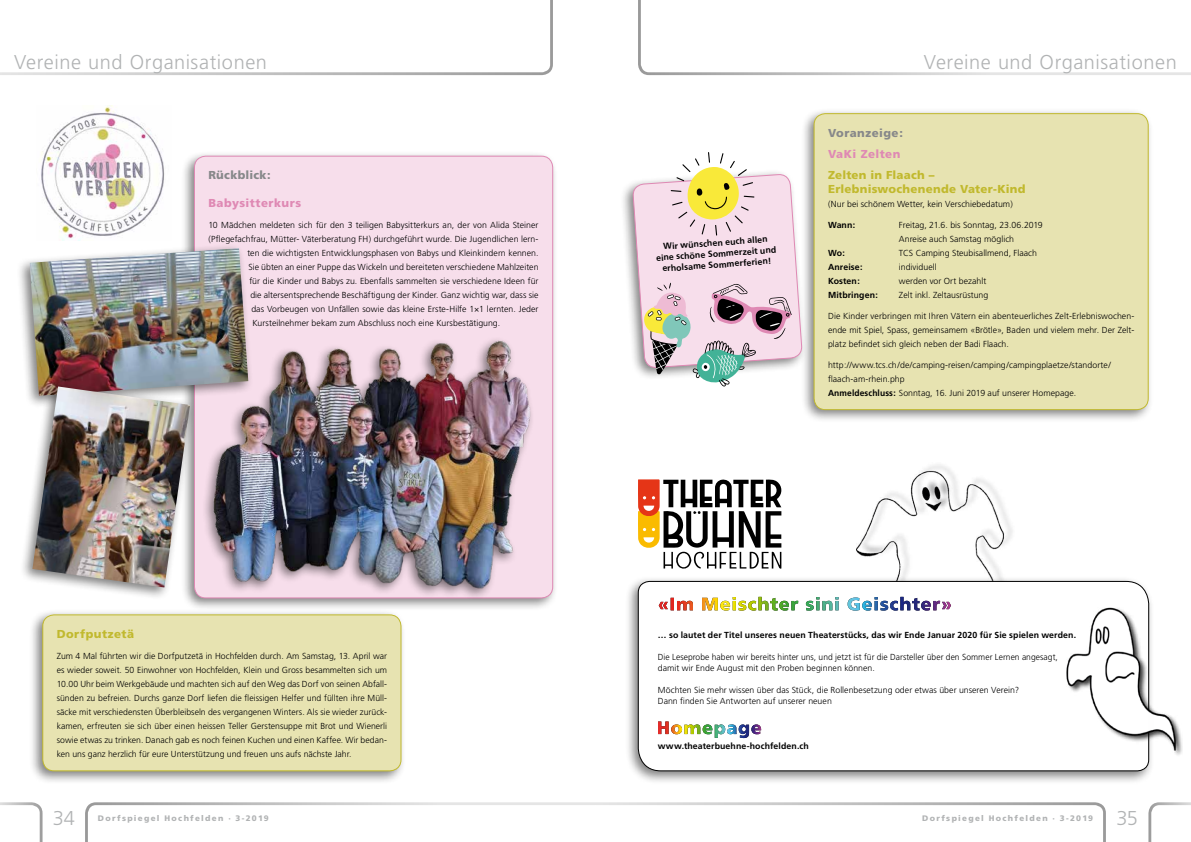
<style>
.page{position:relative;width:1191px;height:842px;background:#fff}
.page>*{position:absolute;margin:0;border:0;box-sizing:border-box;transform-origin:0 0}
.t1{font:300 20px "Frutiger";letter-spacing:.025em;color:#b1b3b4}
.t2{font:300 20px "Frutiger CE";color:#b1b3b4}
.t3{font:900 11.5px/14px "Frutiger";letter-spacing:.02em;color:#c1b92e}
.t4{font:900 11.5px "Frutiger";letter-spacing:.035em;color:#df89b4}
.t5{font:900 11.5px "Frutiger";letter-spacing:.035em;color:#87888a}
.t6{font:900 11.5px "Frutiger";letter-spacing:.045em;color:#c1b92e}
.t7{font:300 8.8px/14px "Frutiger";letter-spacing:.005em;color:#000}
.t8{font:700 8.8px/11px "Frutiger";letter-spacing:.01em;color:#000;text-align:center}
.t9{font:900 8px "Frutiger";letter-spacing:.165em;color:#b1b3b4}
.s1{font-weight:700}
</style>
<div class="page">
<svg style="left:638px;top:0;width:553px;height:75px"></svg>
<svg style="left:85px;top:802px;width:1021px;height:40px"></svg>
<svg style="left:1148px;top:802px;width:43px;height:40px"></svg>
<svg style="left:0;top:0;width:553px;height:75px"></svg>
<svg style="left:0;top:802px;width:43px;height:40px"></svg>
<div style="left:800px;top:108px;width:353px;height:315px;background:#000;opacity:.5"></div>
<div style="left:814px;top:114px;width:334px;height:296px;background:#e7e3b1;border-radius:11px"></div>
<div style="left:814px;top:113px;width:334px;height:297px;border:1px solid #c1b92e;border-radius:11px"></div>
<img style="left:856px;top:464px;width:157px;height:112px">
<img style="left:41px;top:106px;width:124px;height:134px">
<div style="left:29px;top:609px;width:378px;height:175px;background:#000;opacity:.5"></div>
<div style="left:43px;top:615px;width:358px;height:156px;background:#e7e3b1;border-radius:11px"></div>
<div style="left:43px;top:615px;width:358px;height:156px;border:1px solid #c1b92e;border-radius:11px"></div>
<div style="left:181px;top:150px;width:377px;height:462px;background:#000;opacity:.5"></div>
<div style="left:194px;top:156px;width:359px;height:442px;background:#f7deeb;border-radius:11px"></div>
<div style="left:16px;top:243px;width:237px;height:166px;background:#000;opacity:.5"></div>
<img style="left:30px;top:248px;width:218px;height:134px">
<img style="left:157px;top:278px;width:375px;height:318px">
<div style="left:20px;top:382px;width:175px;height:218px;background:#000;opacity:.5"></div>
<img style="left:32px;top:386px;width:158px;height:201px">
<svg style="left:638px;top:479px;width:143px;height:90px"></svg>
<div style="left:624px;top:576px;width:530px;height:209px;background:#000;opacity:.5"></div>
<svg style="left:638px;top:581px;width:511px;height:190px"></svg>
<img style="left:1066px;top:608px;width:116px;height:149px">
<div style="left:619px;top:169px;width:188px;height:212px;background:#000;opacity:.5"></div>
<svg style="left:632px;top:152px;width:170px;height:237px"></svg>
<svg style="left:658px;top:597px;width:293px;height:13px"></svg>
<img style="left:670px;top:597px;width:270px;height:13px">
<img style="left:658px;top:721px;width:103px;height:17px">
<h1 class="t1" style="left:14px;top:51px;width:254px">Vereine und Organisationen</h1>
<h1 class="t1" style="left:924px;top:51px;width:254px">Vereine und Organisationen</h1>
<h2 class="t5" style="left:208px;top:168px;width:64px">Rückblick:</h2>
<h2 class="t4" style="left:208px;top:196px;width:94px">Babysitterkurs</h2>
<p class="t7" style="left:208px;top:218px;width:331px">10 Mädchen meldeten sich für den 3 teiligen Babysitterkurs an, der von Alida Steiner</p>
<p class="t7" style="left:208px;top:232px;width:331px">(Pflegefachfrau, Mütter- Väterberatung FH) durchgeführt wurde. Die Jugendlichen lern-</p>
<p class="t7" style="left:247px;top:246px;width:292px">ten die wichtigsten Entwicklungsphasen von Babys und Kleinkindern kennen.</p>
<p class="t7" style="left:248px;top:260px;width:291px">Sie übten an einer Puppe das Wickeln und bereiteten verschiedene Mahlzeiten</p>
<p class="t7" style="left:249px;top:274px;width:290px">für die Kinder und Babys zu. Ebenfalls sammelten sie verschiedene Ideen für</p>
<p class="t7" style="left:250px;top:288px;width:289px">die altersentsprechende Beschäftigung der Kinder. Ganz wichtig war, dass sie</p>
<p class="t7" style="left:251px;top:302px;width:289px">das Vorbeugen von Unfällen sowie das kleine Erste-Hilfe 1×1 lernten. Jeder</p>
<p class="t7" style="left:252px;top:316px;width:249px">Kursteilnehmer bekam zum Abschluss noch eine Kursbestätigung.</p>
<h2 class="t6" style="left:57px;top:627px;width:79px">Dorfputzetä</h2>
<p class="t7" style="left:57px;top:649px;width:332px;text-align:justify">Zum 4 Mal führten wir die Dorfputzetä in Hochfelden durch. Am Samstag, 13. April war es wieder soweit. 50 Einwohner von Hochfelden, Klein und Gross besammelten sich um 10.00 Uhr beim Werkgebäude und machten sich auf den Weg das Dorf von seinen Abfall&shy;sünden zu befreien. Durchs ganze Dorf liefen die fleissigen Helfer und füllten ihre Müll&shy;säcke mit verschiedensten Überbleibseln des vergangenen Winters. Als sie wieder zurück&shy;kamen, erfreuten sie sich über einen heissen Teller Gerstensuppe mit Brot und Wienerli sowie etwas zu trinken. Danach gab es noch feinen Kuchen und einen Kaffee. Wir bedan&shy;ken uns ganz herzlich für eure Unterstützung und freuen uns aufs nächste Jahr.</p>
<p class="t8" style="left:655px;top:241px;width:122px;rotate:-4deg">Wir wünschen euch allen eine schöne Sommerzeit und erholsame Sommerferien!</p>
<h2 class="t5" style="left:828px;top:126px;width:76px">Voranzeige:</h2>
<h2 class="t4" style="left:828px;top:147px;width:74px">VaKi Zelten</h2>
<h2 class="t3" style="left:828px;top:168px;width:199px">Zelten in Flaach –<br>Erlebniswochenende Vater-Kind</h2>
<p class="t7" style="left:828px;top:197px;width:186px">(Nur bei schönem Wetter, kein Verschiebedatum)</p>
<p class="t8" style="left:828px;top:219px;width:29px">Wann:</p>
<p class="t7" style="left:899px;top:218px;width:145px">Freitag, 21.6. bis Sonntag, 23.06.2019<br>Anreise auch Samstag möglich</p>
<p class="t8" style="left:828px;top:247px;width:18px">Wo:</p>
<p class="t7" style="left:899px;top:246px;width:139px">TCS Camping Steubisallmend, Flaach</p>
<p class="t8" style="left:828px;top:261px;width:36px">Anreise:</p>
<p class="t7" style="left:899px;top:260px;width:39px">individuell</p>
<p class="t8" style="left:828px;top:275px;width:33px">Kosten:</p>
<p class="t7" style="left:899px;top:274px;width:89px">werden vor Ort bezahlt</p>
<p class="t8" style="left:828px;top:289px;width:51px">Mitbringen:</p>
<p class="t7" style="left:899px;top:288px;width:91px">Zelt inkl. Zeltausrüstung</p>
<p class="t7" style="left:828px;top:309px;width:308px;text-align:justify">Die Kinder verbringen mit Ihren Vätern ein abenteuerliches Zelt-Erlebniswochen&shy;ende mit Spiel, Spass, gemeinsamem «Brötle», Baden und vielem mehr. Der Zelt&shy;platz befindet sich gleich neben der Badi Flaach.</p>
<p class="t7" style="left:828px;top:358px;width:284px">http://www.tcs.ch/de/camping-reisen/camping/campingplaetze/standorte/ flaach-am-rhein.php<br><span class="s1">Anmeldeschluss:</span> Sonntag, 16. Juni 2019 auf unserer Homepage.</p>
<p class="t8" style="left:658px;top:629px;width:420px">… so lautet der Titel unseres neuen Theaterstücks, das wir Ende Januar 2020 für Sie spielen werden.</p>
<p class="t7" style="left:658px;top:651px;width:401px;line-height:11px">Die Leseprobe haben wir bereits hinter uns, und jetzt ist für die Darsteller über den Sommer Lernen angesagt, damit wir Ende August mit den Proben beginnen können.</p>
<p class="t7" style="left:658px;top:684px;width:363px;line-height:11px">Möchten Sie mehr wissen über das Stück, die Rollenbesetzung oder etwas über unseren Verein?<br>Dann finden Sie Antworten auf unserer neuen</p>
<p class="t8" style="left:658px;top:741px;width:152px">www.theaterbuehne-hochfelden.ch</p>
<h1 class="t2" style="left:53px;top:807px;width:24px">34</h1>
<p class="t9" style="left:98px;top:813px;width:172px">Dorfspiegel Hochfelden · 3-2019</p>
<p class="t9" style="left:922px;top:813px;width:172px">Dorfspiegel Hochfelden · 3-2019</p>
<h1 class="t2" style="left:1116px;top:807px;width:23px">35</h1>
</div>
